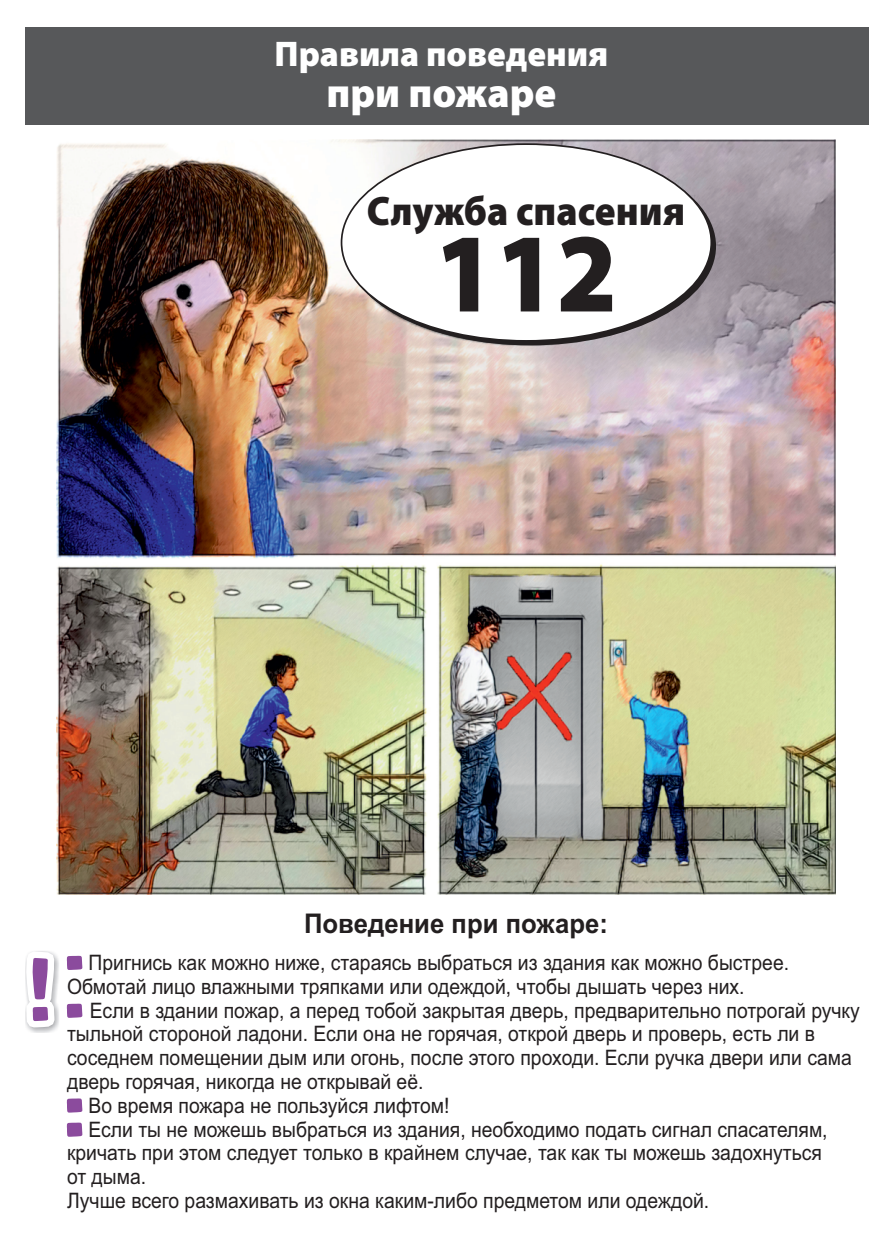
<style>
.page{position:relative;width:893px;height:1259px;background:#fff}
.page>*{position:absolute;margin:0;border:0;box-sizing:border-box;transform-origin:0 0}
.t1{font:900 113.4px "Myriad Pro";color:#231f20;scale:.94 1}
.t2{font:900 41.7px "Myriad Pro";color:#fff}
.t3{font:900 41.4px "Myriad Pro";color:#231f20;scale:.94 1}
.t4{font:900 35.7px "Myriad Pro";color:#fff}
.t5{font:700 27px "Arial";color:#231f20;scale:.95 1}
.t6{font:21.3px/23.7px "Arial";color:#231f20;scale:.91 1}
</style>
<div class="page">
<img style="left:57px;top:139px;width:778px;height:756px">
<div style="left:341px;top:143px;width:371px;height:199px;background:#fff;border:2px solid #231f20;border-radius:50%"></div>
<div style="left:25px;top:27px;width:844px;height:98px;background:#57585a"></div>
<img style="left:25px;top:400px;width:59px;height:632px">
<svg style="left:66px;top:1098px;width:17px;height:15px"></svg>
<svg style="left:66px;top:1122px;width:17px;height:15px"></svg>
<h3 class="t4" style="left:275px;top:39px;width:335px">Правила поведения</h3>
<h2 class="t2" style="left:326px;top:76px;width:231px">при пожаре</h2>
<h3 class="t3" style="left:367px;top:193px;width:340px">Служба спасения</h3>
<h1 class="t1" style="left:435px;top:226px;width:196px">112</h1>
<p class="t5" style="left:304px;top:914px;width:321px">Поведение при пожаре:</p>
<p class="t6" style="left:67px;top:952px;width:795px;text-indent:22px">Пригнись как можно ниже, стараясь выбраться из здания как можно быстрее.<br>Обмотай лицо влажными тряпками или одеждой, чтобы дышать через них.</p>
<p class="t6" style="left:67px;top:1000px;width:873px">• Если в здании пожар, а перед тобой закрытая дверь, предварительно потрогай ручку</p>
<p class="t6" style="left:67px;top:1024px;width:823px">тыльной стороной ладони. Если она не горячая, открой дверь и проверь, есть ли в</p>
<p class="t6" style="left:67px;top:1048px;width:864px">соседнем помещении дым или огонь, после этого проходи. Если ручка двери или сама</p>
<p class="t6" style="left:67px;top:1071px;width:393px">дверь горячая, никогда не открывай её.</p>
<p class="t6" style="left:89px;top:1095px;width:398px">Во время пожара не пользуйся лифтом!</p>
<p class="t6" style="left:89px;top:1119px;width:814px">Если ты не можешь выбраться из здания, необходимо подать сигнал спасателям,</p>
<p class="t6" style="left:67px;top:1143px;width:831px">кричать при этом следует только в крайнем случае, так как ты можешь задохнуться</p>
<p class="t6" style="left:67px;top:1167px;width:89px">от дыма.</p>
<p class="t6" style="left:67px;top:1190px;width:707px">Лучше всего размахивать из окна каким-либо предметом или одеждой.</p>
</div>
